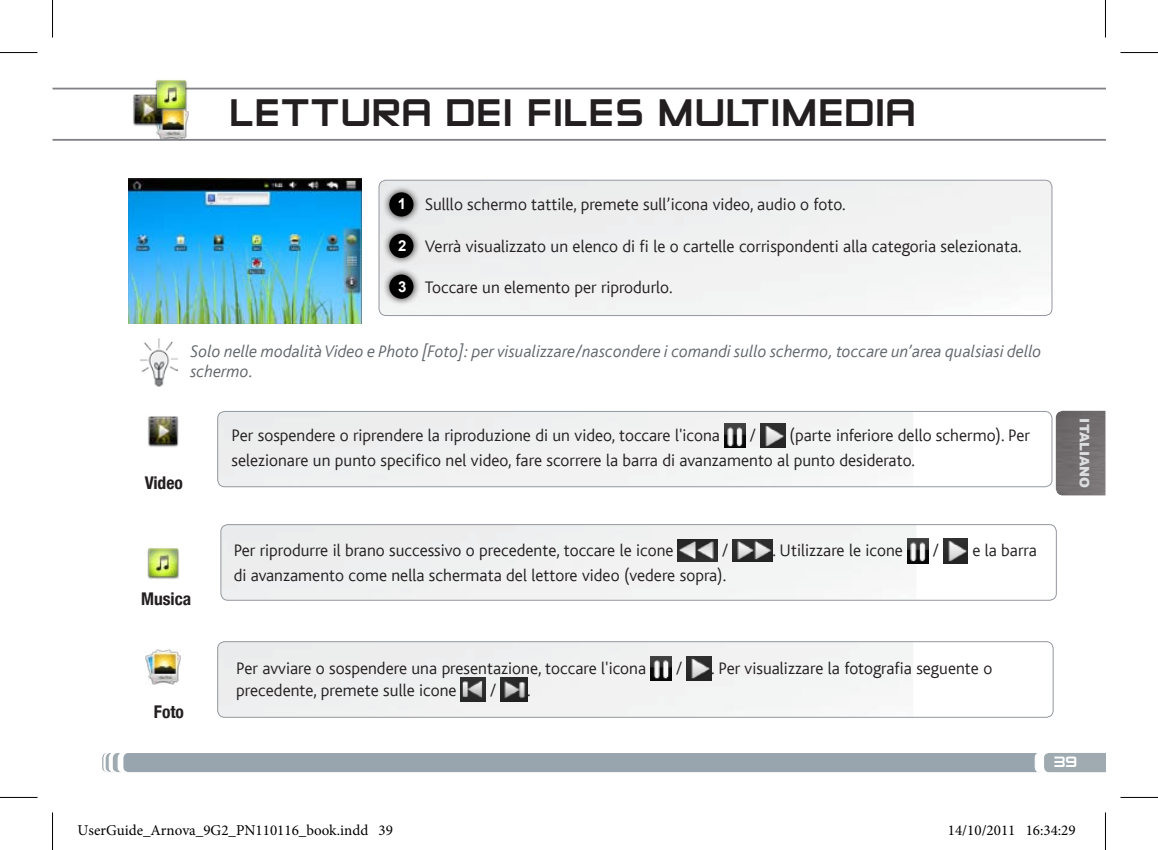
<style>
.page{position:relative;width:1158px;height:850px;background:#fff}
.page>*{position:absolute;margin:0;border:0;box-sizing:border-box;transform-origin:0 0}
.t1{font:45px "Zero Twos";letter-spacing:.01em;color:#231f20}
.t2{font:300 17.5px/25px "Bliss";color:#231f20}
.t3{font:italic 300 17.5px/20px "Bliss";color:#61666b}
.t4{font:700 condensed 17.5px "Helvetica Neue LT Com";color:#231f20}
.t5{font:17.5px "Zero Twos";color:#fff}
.t6{font:15px "Minion Pro";color:#000}
.t7{font:700 15px "Arial";color:#fff}
.t8{font:900 13px "Arial";color:#dcddde}
</style>
<div class="page">
<div style="left:102px;top:753px;width:1003px;height:19px;background:#98a5af"></div>
<hr style="left:52px;top:88px;width:1053px;height:1px;background:#808285">
<img style="left:153px;top:112px;width:35px;height:27px">
<img style="left:133px;top:94px;width:32px;height:32px">
<img style="left:153px;top:79px;width:35px;height:33px">
<img style="left:128px;top:179px;width:233px;height:144px">
<hr style="left:52px;top:139px;width:1053px;height:2px;background:#808285">
<div style="left:378px;top:180px;width:674px;height:136px;border:1px solid #93979e;border-radius:7px"></div>
<div style="left:218px;top:412px;width:695px;height:74px;background:#f1f1f2"></div>
<div style="left:217px;top:411px;width:835px;height:76px;border:1px solid #93979e;border-radius:7px"></div>
<svg style="left:381px;top:184px;width:40px;height:40px"></svg>
<div style="left:389px;top:192px;width:24px;height:24px;background:#000;border-radius:50%"></div>
<svg style="left:381px;top:226px;width:40px;height:39px"></svg>
<div style="left:389px;top:234px;width:24px;height:24px;background:#000;border-radius:50%"></div>
<svg style="left:381px;top:266px;width:40px;height:40px"></svg>
<div style="left:389px;top:274px;width:24px;height:24px;background:#000;border-radius:50%"></div>
<div style="left:221px;top:526px;width:695px;height:74px;background:#f1f1f2"></div>
<div style="left:220px;top:524px;width:836px;height:76px;border:1px solid #93979e;border-radius:7px"></div>
<img style="left:140px;top:338px;width:38px;height:49px">
<div style="left:218px;top:643px;width:695px;height:74px;background:#f1f1f2"></div>
<div style="left:217px;top:641px;width:836px;height:76px;border:1px solid #93979e;border-radius:7px"></div>
<img style="left:145px;top:649px;width:35px;height:34px">
<img style="left:148px;top:416px;width:31px;height:31px">
<img style="left:145px;top:547px;width:35px;height:32px">
<img style="left:1055px;top:410px;width:50px;height:85px">
<img style="left:724px;top:423px;width:21px;height:24px">
<img style="left:760px;top:423px;width:25px;height:24px">
<img style="left:695px;top:539px;width:22px;height:22px">
<img style="left:678px;top:539px;width:17px;height:22px">
<img style="left:732px;top:539px;width:22px;height:22px">
<img style="left:754px;top:539px;width:18px;height:22px">
<img style="left:907px;top:538px;width:21px;height:25px">
<img style="left:943px;top:538px;width:24px;height:25px">
<img style="left:650px;top:656px;width:21px;height:24px">
<img style="left:686px;top:656px;width:25px;height:24px">
<img style="left:461px;top:676px;width:25px;height:25px">
<img style="left:500px;top:676px;width:27px;height:25px">
<hr style="left:0;top:52px;width:38px;height:1px;background:#000">
<hr style="left:1120px;top:52px;width:37px;height:1px;background:#000">
<hr style="left:0;top:796px;width:38px;height:1px;background:#000">
<hr style="left:1120px;top:796px;width:37px;height:1px;background:#000">
<hr style="left:52px;top:0;width:1px;height:38px;background:#000">
<hr style="left:52px;top:812px;width:1px;height:37px;background:#000">
<hr style="left:1104px;top:0;width:1px;height:38px;background:#000">
<hr style="left:1104px;top:812px;width:1px;height:37px;background:#000">
<div style="left:270px;top:824px;width:7px;height:11px;border:1px solid #fff;border-radius:50%"></div>
<div style="left:271px;top:825px;width:5px;height:9px;border:1px solid #fff;border-radius:50%"></div>
<div style="left:974px;top:824px;width:7px;height:11px;border:1px solid #fff;border-radius:50%"></div>
<div style="left:975px;top:825px;width:5px;height:9px;border:1px solid #fff;border-radius:50%"></div>
<h1 class="t1" style="left:230px;top:90px;width:687px">LETTURA DEI FILES MULTIMEDIA</h1>
<p class="t7" style="left:398px;top:194px;width:10px">1</p>
<p class="t7" style="left:398px;top:235px;width:10px">2</p>
<p class="t7" style="left:398px;top:276px;width:10px">3</p>
<p class="t2" style="left:425px;top:192px;width:422px">Sulllo schermo tattile, premete sull’icona video, audio o foto.</p>
<p class="t2" style="left:425px;top:234px;width:598px">Verrà visualizzato un elenco di fi le o cartelle corrispondenti alla categoria selezionata.</p>
<p class="t2" style="left:425px;top:275px;width:249px">Toccare un elemento per riprodurlo.</p>
<p class="t3" style="left:190px;top:342px;width:852px">Solo nelle modalità Video e Photo [Foto]: per visualizzare/nascondere i comandi sullo schermo, toccare un’area qualsiasi dello schermo.</p>
<p class="t4" style="left:145px;top:472px;width:40px">Video</p>
<p class="t4" style="left:141px;top:587px;width:52px">Musica</p>
<p class="t2" style="left:231px;top:422px;width:800px;text-indent:558px">(parte inferiore dello schermo). Per selezionare un punto specifico nel video, fare scorrere la barra di avanzamento al punto desiderato.</p>
<p class="t2" style="left:231px;top:422px;width:490px">Per sospendere o riprendere la riproduzione di un video, toccare l'icona</p>
<p class="t2" style="left:749px;top:422px;width:8px">/</p>
<p class="t2" style="left:234px;top:538px;width:441px">Per riprodurre il brano successivo o precedente, toccare le icone</p>
<p class="t2" style="left:722px;top:538px;width:8px">/</p>
<p class="t2" style="left:772px;top:538px;width:132px">. Utilizzare le icone</p>
<p class="t2" style="left:932px;top:538px;width:8px">/</p>
<p class="t2" style="left:972px;top:538px;width:66px">e la barra</p>
<p class="t2" style="left:234px;top:563px;width:494px">di avanzamento come nella schermata del lettore video (vedere sopra).</p>
<p class="t8" style="left:1093px;top:418px;width:71px;rotate:90deg">ITALIANO</p>
<p class="t4" style="left:154px;top:701px;width:32px">Foto</p>
<p class="t2" style="left:236px;top:655px;width:411px">Per avviare o sospendere una presentazione, toccare l'icona</p>
<p class="t2" style="left:676px;top:655px;width:8px">/</p>
<p class="t2" style="left:711px;top:655px;width:282px">. Per visualizzare la fotografia seguente o</p>
<p class="t2" style="left:236px;top:678px;width:222px">precedente, premete sulle icone</p>
<p class="t2" style="left:490px;top:678px;width:8px">/</p>
<p class="t2" style="left:527px;top:678px;width:5px">.</p>
<p class="t5" style="left:1053px;top:753px;width:25px">39</p>
<p class="t6" style="left:78px;top:819px;width:317px">UserGuide_Arnova_9G2_PN110116_book.indd 39</p>
<p class="t6" style="left:947px;top:819px;width:129px">14/10/2011 16:34:29</p>
</div>
